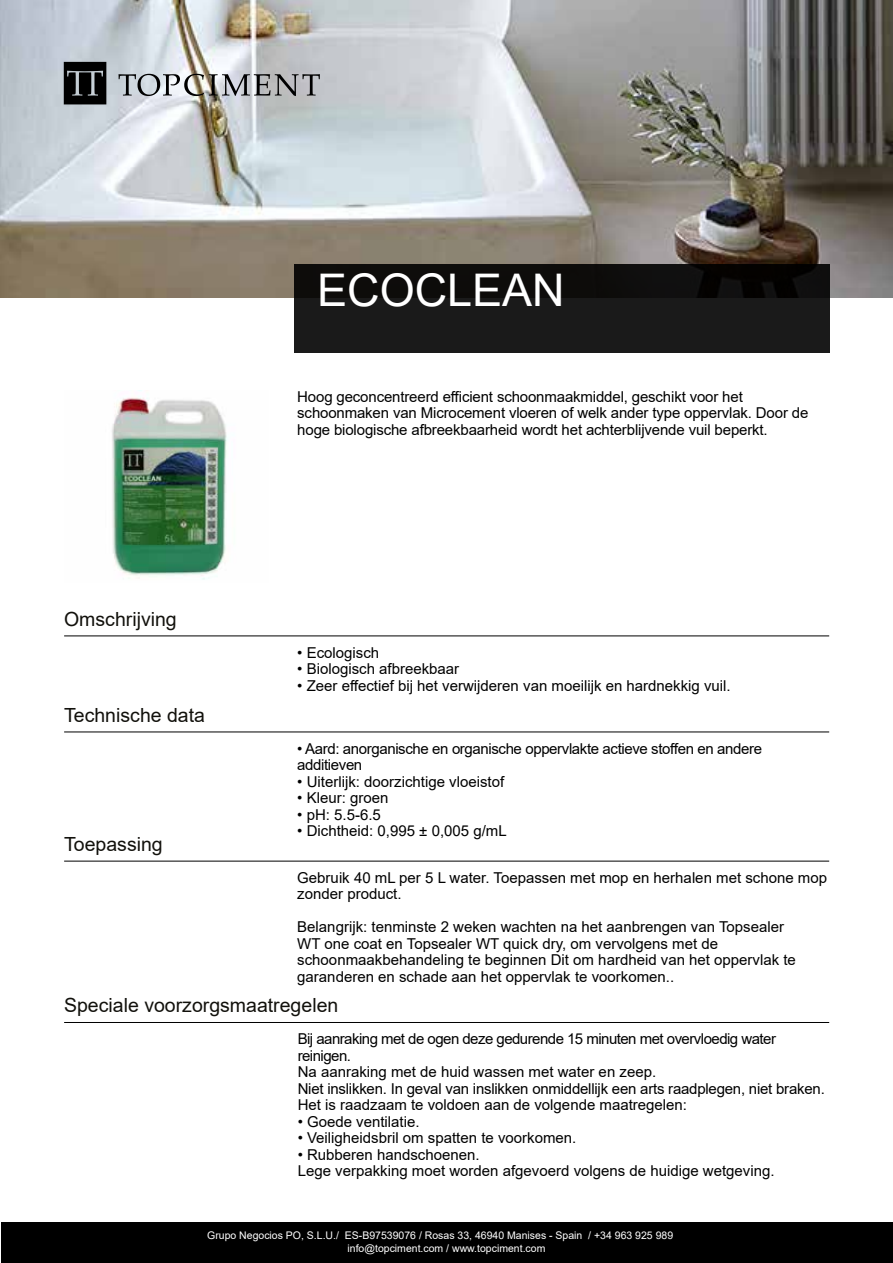
<style>
.page{position:relative;width:893px;height:1263px;background:#fff}
.page>*{position:absolute;margin:0;border:0;box-sizing:border-box;transform-origin:0 0}
.t1{font:45px "Arial";color:#fff}
.t2{font:19.5px "Arial";color:#12110c}
.t3{font:15px/16.5px "Arial";color:#000}
.t4{font:15px/16.5px "Arial";letter-spacing:-.025em;color:#000}
.t5{font:10.5px "Arial";color:#fff}
</style>
<div class="page">
<div style="left:1px;top:1222px;width:892px;height:41px;background:#000"></div>
<img style="left:112px;top:397px;width:115px;height:183px">
<img style="left:0;top:0;width:893px;height:298px">
<div style="left:294px;top:264px;width:535px;height:88px;background:linear-gradient(to bottom,#0b0a09,#1e1f1f)"></div>
<svg style="left:118px;top:74px;width:202px;height:22px"></svg>
<svg style="left:64px;top:62px;width:42px;height:42px"></svg>
<hr style="left:64px;top:635px;width:765px;height:1px;background:#000">
<hr style="left:64px;top:731px;width:765px;height:1px;background:#000">
<hr style="left:64px;top:861px;width:765px;height:1px;background:#000">
<hr style="left:64px;top:1022px;width:765px;height:1px;background:#000">
<h1 class="t1" style="left:317px;top:259px;width:249px">ECOCLEAN</h1>
<h2 class="t2" style="left:64px;top:605px;width:114px">Omschrijving</h2>
<h2 class="t2" style="left:64px;top:701px;width:142px">Technische data</h2>
<h2 class="t2" style="left:64px;top:830px;width:100px">Toepassing</h2>
<p class="t3" style="left:297px;top:388px;width:513px">Hoog geconcentreerd efficient schoonmaakmiddel, geschikt voor het schoonmaken van Microcement vloeren of welk ander type oppervlak. Door de hoge biologische afbreekbaarheid wordt het achterblijvende vuil beperkt.</p>
<p class="t3" style="left:297px;top:644px;width:83px">• Ecologisch</p>
<p class="t3" style="left:297px;top:660px;width:163px">• Biologisch afbreekbaar</p>
<p class="t3" style="left:297px;top:677px;width:435px">• Zeer effectief bij het verwijderen van moeilijk en hardnekkig vuil.</p>
<p class="t4" style="left:297px;top:740px;width:466px">• Aard: anorganische en organische oppervlakte actieve stoffen en andere additieven</p>
<p class="t3" style="left:297px;top:773px;width:208px">• Uiterlijk: doorzichtige vloeistof</p>
<p class="t3" style="left:297px;top:789px;width:93px">• Kleur: groen</p>
<p class="t3" style="left:297px;top:806px;width:85px">• pH: 5.5-6.5</p>
<p class="t3" style="left:297px;top:822px;width:211px">• Dichtheid: 0,995 ± 0,005 g/mL</p>
<p class="t3" style="left:297px;top:869px;width:531px">Gebruik 40 mL per 5 L water. Toepassen met mop en herhalen met schone mop zonder product.</p>
<p class="t3" style="left:297px;top:919px;width:500px">Belangrijk: tenminste 2 weken wachten na het aanbrengen van Topsealer WT one coat en Topsealer WT quick dry, om vervolgens met de schoonmaakbehandeling te beginnen Dit om hardheid van het oppervlak te garanderen en schade aan het oppervlak te voorkomen..</p>
<h2 class="t2" style="left:64px;top:992px;width:276px">Speciale voorzorgsmaatregelen</h2>
<p class="t3" style="left:298px;top:1030px;width:529px">Bij aanraking met de ogen deze gedurende 15 minuten met overvloedig water reinigen.<br>Na aanraking met de huid wassen met water en zeep.<br>Niet inslikken. In geval van inslikken onmiddellijk een arts raadplegen, niet braken.<br>Het is raadzaam te voldoen aan de volgende maatregelen:</p>
<p class="t3" style="left:298px;top:1113px;width:123px">• Goede ventilatie.</p>
<p class="t3" style="left:298px;top:1129px;width:280px">• Veiligheidsbril om spatten te voorkomen.</p>
<p class="t3" style="left:298px;top:1146px;width:478px">• Rubberen handschoenen.<br>Lege verpakking moet worden afgevoerd volgens de huidige wetgeving.</p>
<p class="t5" style="left:207px;top:1227px;width:468px">Grupo Negocios PO, S.L.U./ ES-B97539076 / Rosas 33, 46940 Manises - Spain / +34 963 925 989</p>
<p class="t5" style="left:347px;top:1240px;width:199px">info@topciment.com / www.topciment.com</p>
</div>
